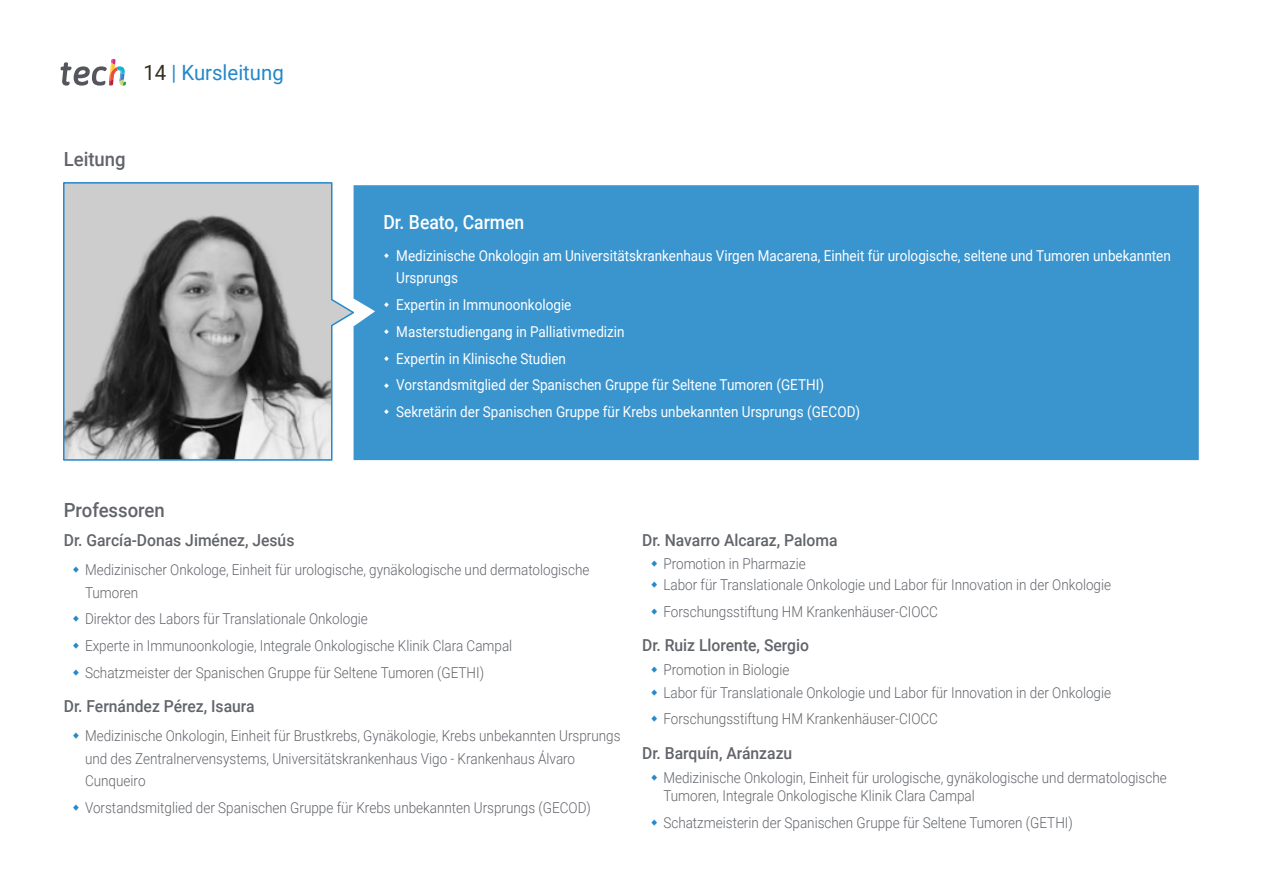
<style>
.page{position:relative;width:1263px;height:893px;background:#fff}
.page>*{position:absolute;margin:0;border:0;box-sizing:border-box;transform-origin:0 0}
.t1{font:21px "Roboto";color:#2488c9}
.t2{font:500 19.5px "Roboto";color:#61646a;scale:.95 1}
.t3{font:500 19.5px "Roboto";color:#fff;scale:.9 1}
.t4{font:500 16.5px "Roboto";color:#61646a;scale:.95 1}
.t5{font:300 15px/22.5px "Roboto";color:#61646a;scale:.9 1}
.t6{font:15px/26.7px "Roboto";color:#fff;scale:.9 1}
.s1{color:#312e20}
</style>
<div class="page">
<svg style="left:61px;top:59px;width:65px;height:27px"></svg>
<div style="left:356px;top:185px;width:843px;height:275px;background:#3a94ce"></div>
<svg style="left:63px;top:182px;width:293px;height:279px;background:#9c9fa1"></svg>
<svg style="left:384px;top:253px;width:5px;height:5px"></svg>
<svg style="left:384px;top:302px;width:5px;height:5px"></svg>
<svg style="left:384px;top:329px;width:5px;height:5px"></svg>
<svg style="left:384px;top:356px;width:5px;height:5px"></svg>
<svg style="left:384px;top:383px;width:5px;height:5px"></svg>
<svg style="left:384px;top:409px;width:5px;height:5px"></svg>
<h1 class="t1" style="left:144px;top:57px;width:142px"><span class="s1">14</span> | Kursleitung</h1>
<h2 class="t2" style="left:64px;top:145px;width:67px">Leitung</h2>
<h2 class="t3" style="left:383px;top:208px;width:158px">Dr. Beato, Carmen</h2>
<p class="t6" style="left:396px;top:244px;width:862px;line-height:22.5px">Medizinische Onkologin am Universitätskrankenhaus Virgen Macarena, Einheit für urologische, seltene und Tumoren unbekannten<br>Ursprungs</p>
<p class="t6" style="left:396px;top:291px;width:517px">Expertin in Immunoonkologie<br>Masterstudiengang in Palliativmedizin<br>Expertin in Klinische Studien<br>Vorstandsmitglied der Spanischen Gruppe für Seltene Tumoren (GETHI)<br>Sekretärin der Spanischen Gruppe für Krebs unbekannten Ursprungs (GECOD)</p>
<h2 class="t2" style="left:64px;top:496px;width:108px">Professoren</h2>
<p class="t4" style="left:64px;top:529px;width:244px">Dr. García-Donas Jiménez, Jesús</p>
<p class="t5" style="left:85px;top:558px;width:562px">Medizinischer Onkologe, Einheit für urologische, gynäkologische und dermatologische<br>Tumoren</p>
<p class="t5" style="left:85px;top:605px;width:476px;line-height:26.7px">Direktor des Labors für Translationale Onkologie<br>Experte in Immunoonkologie, Integrale Onkologische Klinik Clara Campal<br>Schatzmeister der Spanischen Gruppe für Seltene Tumoren (GETHI)</p>
<p class="t4" style="left:64px;top:695px;width:202px">Dr. Fernández Pérez, Isaura</p>
<p class="t5" style="left:85px;top:724px;width:596px">Medizinische Onkologin, Einheit für Brustkrebs, Gynäkologie, Krebs unbekannten Ursprungs und des Zentralnervensystems, Universitätskrankenhaus Vigo - Krankenhaus Álvaro<br>Cunqueiro</p>
<p class="t5" style="left:85px;top:796px;width:564px">Vorstandsmitglied der Spanischen Gruppe für Krebs unbekannten Ursprungs (GECOD)</p>
<p class="t4" style="left:642px;top:529px;width:207px">Dr. Navarro Alcaraz, Paloma</p>
<p class="t5" style="left:663px;top:553px;width:499px;line-height:20.7px">Promotion in Pharmazie<br>Labor für Translationale Onkologie und Labor für Innovation in der Onkologie</p>
<p class="t5" style="left:663px;top:600px;width:307px">Forschungsstiftung HM Krankenhäuser-CIOCC</p>
<p class="t4" style="left:642px;top:634px;width:177px">Dr. Ruiz Llorente, Sergio</p>
<p class="t5" style="left:663px;top:658px;width:499px">Promotion in Biologie<br>Labor für Translationale Onkologie und Labor für Innovation in der Onkologie</p>
<p class="t5" style="left:663px;top:707px;width:307px">Forschungsstiftung HM Krankenhäuser-CIOCC</p>
<p class="t4" style="left:642px;top:741px;width:160px">Dr. Barquín, Aránzazu</p>
<p class="t5" style="left:663px;top:768px;width:561px;line-height:18px">Medizinische Onkologin, Einheit für urologische, gynäkologische und dermatologische<br>Tumoren, Integrale Onkologische Klinik Clara Campal</p>
<p class="t5" style="left:663px;top:810px;width:456px">Schatzmeisterin der Spanischen Gruppe für Seltene Tumoren (GETHI)</p>
</div>
